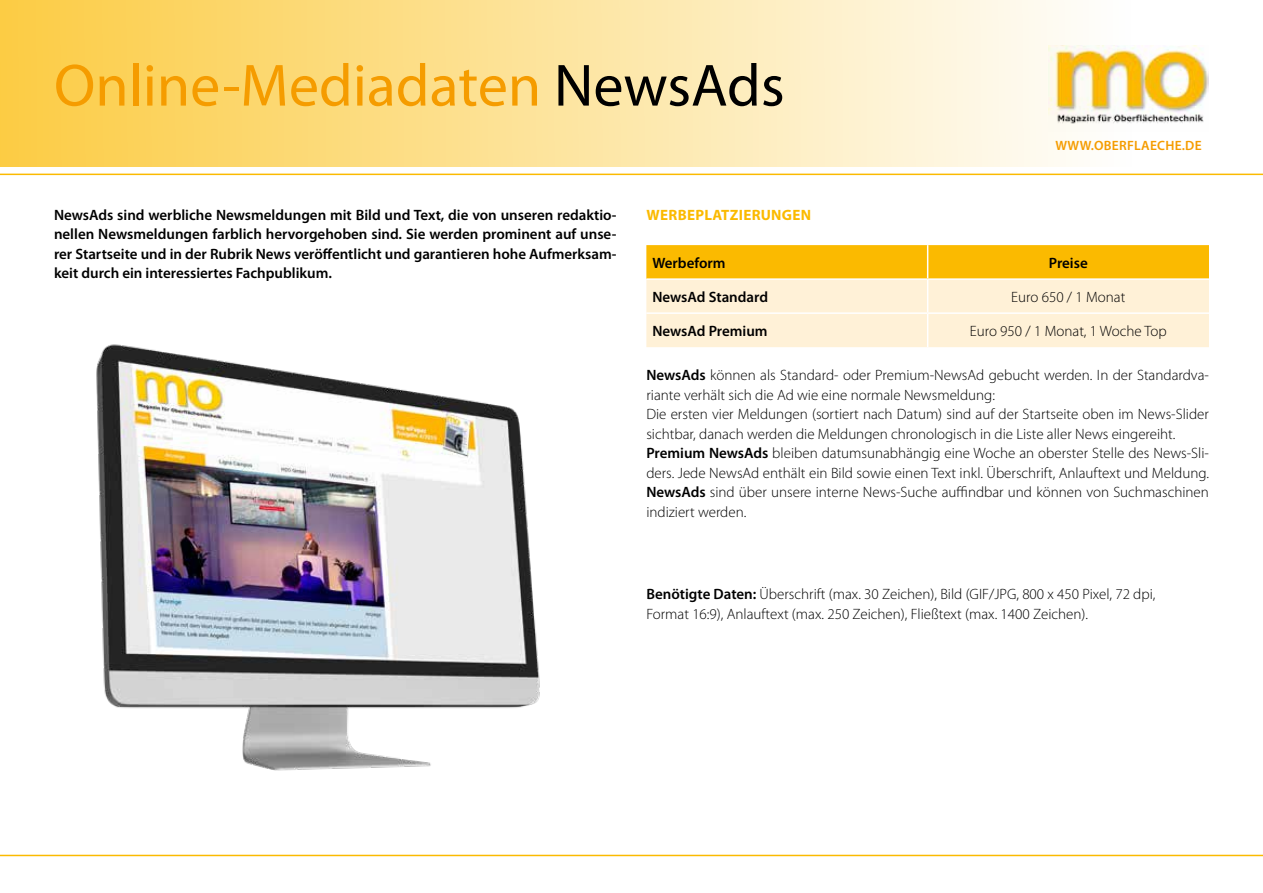
<style>
.page{position:relative;width:1263px;height:893px;background:#fff}
.page>*{position:absolute;margin:0;border:0;box-sizing:border-box;transform-origin:0 0}
.t1{font:60px "Myriad Pro";color:#f59c00}
.t2{font:300 15px/19.5px "Myriad Pro";color:#000}
.t3{font:600 15px/19.5px "Myriad Pro";color:#000;text-align:justify}
.t4{font:700 15px "Myriad Pro";letter-spacing:.02em;color:#fbba00}
.t5{font:600 13.5px "Myriad Pro";letter-spacing:.02em;color:#f59c00}
.s1{color:#000}
.s2{font-weight:600}
</style>
<div class="page">
<div style="left:0;top:0;width:1263px;height:168px;background:linear-gradient(to right,#fccc45,#fff)"></div>
<hr style="left:0;top:174px;width:1263px;height:1px;background:#fbba00">
<hr style="left:0;top:855px;width:1263px;height:1px;background:#fbba00">
<svg style="left:646px;top:245px;width:563px;height:102px;background:#fdde8f"></svg>
<hr style="left:927px;top:245px;width:1px;height:33px;background:#fff">
<hr style="left:646px;top:278px;width:282px;height:2px;background:#fff">
<hr style="left:928px;top:278px;width:281px;height:2px;background:#fff">
<hr style="left:927px;top:280px;width:1px;height:32px;background:#fff">
<hr style="left:646px;top:312px;width:282px;height:2px;background:#fff">
<hr style="left:928px;top:312px;width:281px;height:2px;background:#fff">
<hr style="left:927px;top:314px;width:1px;height:33px;background:#fff">
<img style="left:96px;top:344px;width:444px;height:427px">
<div style="left:1036px;top:34px;width:194px;height:115px;background:linear-gradient(to right,#fefbf3,#fff)"></div>
<img style="left:1048px;top:46px;width:161px;height:86px">
<h1 class="t1" style="left:54px;top:48px;width:732px">Online-Mediadaten <span class="s1">NewsAds</span></h1>
<p class="t5" style="left:1055px;top:137px;width:148px">WWW.OBERFLAECHE.DE</p>
<p class="t3" style="left:54px;top:204px;width:564px">NewsAds sind werbliche Newsmeldungen mit Bild und Text, die von unseren redaktio&shy;nellen Newsmeldungen farblich hervorgehoben sind. Sie werden prominent auf unse&shy;rer Startseite und in der Rubrik News veröffentlicht und garantieren hohe Aufmerksam&shy;keit durch ein interessiertes Fachpublikum.</p>
<p class="t4" style="left:646px;top:205px;width:166px">WERBEPLATZIERUNGEN</p>
<p class="t3" style="left:652px;top:253px;width:75px">Werbeform</p>
<p class="t3" style="left:1049px;top:253px;width:40px">Preise</p>
<p class="t3" style="left:652px;top:287px;width:117px">NewsAd Standard</p>
<p class="t2" style="left:1011px;top:287px;width:116px">Euro 650 / 1 Monat</p>
<p class="t3" style="left:652px;top:321px;width:117px">NewsAd Premium</p>
<p class="t2" style="left:970px;top:321px;width:198px">Euro 950 / 1 Monat, 1 Woche Top</p>
<p class="t2" style="left:646px;top:366px;width:564px"><span class="s2">NewsAds</span> können als Standard- oder Premium-NewsAd gebucht werden. In der Standardva&shy;riante verhält sich die Ad wie eine normale Newsmeldung:<br>Die ersten vier Meldungen (sortiert nach Datum) sind auf der Startseite oben im News-Slider sichtbar, danach werden die Meldungen chronologisch in die Liste aller News eingereiht.<br><span class="s2">Premium NewsAds</span> bleiben datumsunabhängig eine Woche an oberster Stelle des News-Sli&shy;ders. Jede NewsAd enthält ein Bild sowie einen Text inkl. Überschrift, Anlauftext und Meldung.<br><span class="s2">NewsAds</span> sind über unsere interne News-Suche auffindbar und können von Suchmaschinen indiziert werden.</p>
<p class="t2" style="left:646px;top:585px;width:511px"><span class="s2">Benötigte Daten:</span> Überschrift (max. 30 Zeichen), Bild (GIF/JPG, 800 x 450 Pixel, 72 dpi,<br>Format 16:9), Anlauftext (max. 250 Zeichen), Fließtext (max. 1400 Zeichen).</p>
</div>
